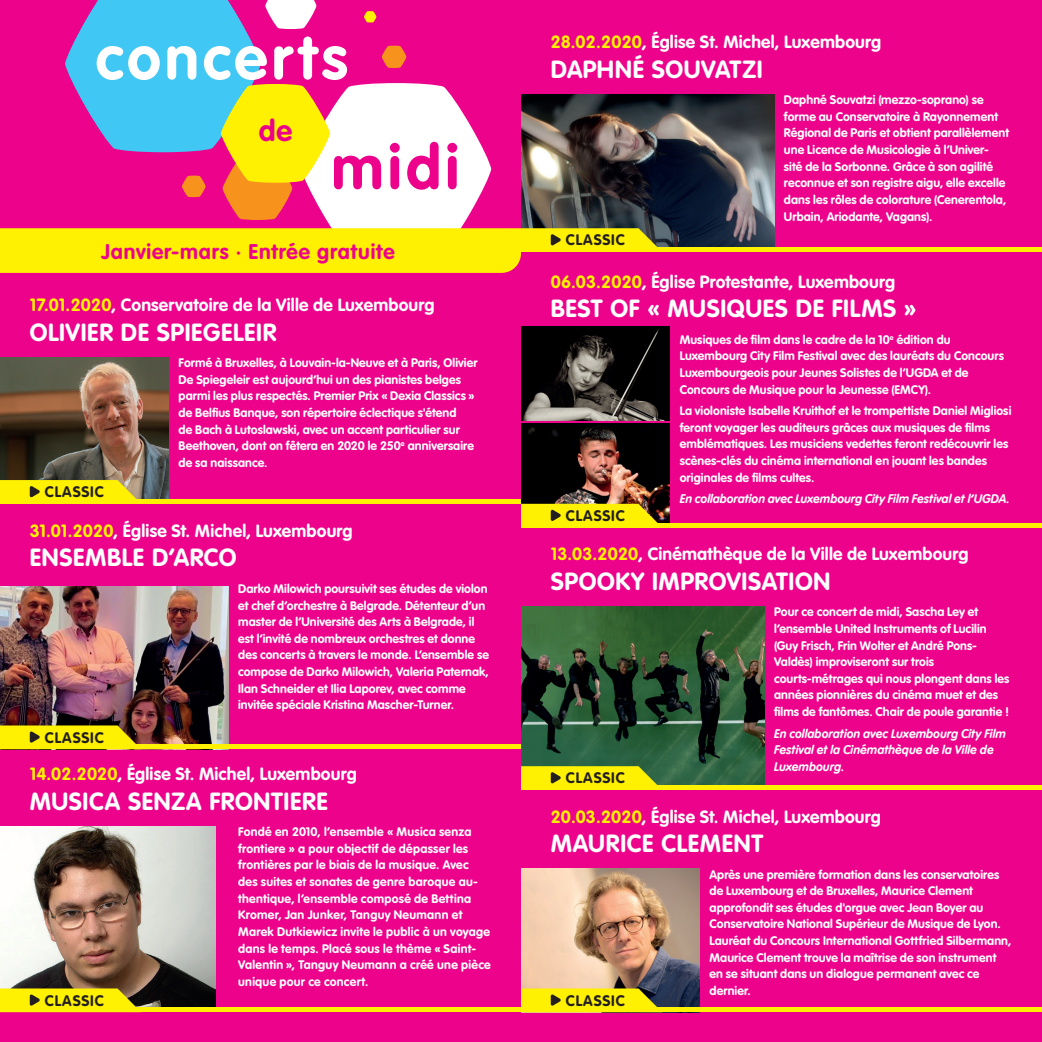
<style>
.page{position:relative;width:1042px;height:1042px;background:#ed028c}
.page>*{position:absolute;margin:0;border:0;box-sizing:border-box;transform-origin:0 0}
.t1{font:700 61.25px "VAG Rounded Std";letter-spacing:.065em;color:#fff}
.t2{font:700 61.25px "VAG Rounded Std";color:#ed028c}
.t3{font:700 29.4px "VAG Rounded Std";color:#ed028c}
.t4{font:700 24.5px "VAG Rounded Std";letter-spacing:.025em;color:#fff}
.t5{font:700 21px "VAG Rounded Std";letter-spacing:.04em;color:#ed028c}
.t6{font:700 17.5px "VAG Rounded Std";letter-spacing:.01em;color:#fff}
.t7{font:700 15.05px "VAG Rounded Std";letter-spacing:.05em;color:#231f20}
.t8{font:700 12.25px/16.6px "VAG Rounded Std";letter-spacing:.01em;color:#fff}
.t9{font:italic 700 12.25px/16.6px "VAG Rounded Next";letter-spacing:.005em;color:#fff}
.s1{color:#fff101}
</style>
<div class="page">
<img style="left:0;top:357px;width:169px;height:142px">
<img style="left:0;top:826px;width:216px;height:181px">
<img style="left:662px;top:94px;width:112px;height:153px">
<img style="left:521px;top:326px;width:149px;height:94px">
<img style="left:521px;top:423px;width:149px;height:99px">
<img style="left:521px;top:606px;width:243px;height:179px">
<img style="left:521px;top:868px;width:178px;height:139px">
<img style="left:0;top:587px;width:228px;height:157px">
<div style="left:0;top:499px;width:521px;height:5px;background:#fff101"></div>
<svg style="left:0;top:480px;width:141px;height:19px"></svg>
<div style="left:0;top:744px;width:521px;height:5px;background:#fff101"></div>
<svg style="left:0;top:725px;width:141px;height:19px"></svg>
<svg style="left:0;top:988px;width:141px;height:19px"></svg>
<div style="left:0;top:1007px;width:521px;height:5px;background:#fff101"></div>
<svg style="left:521px;top:504px;width:141px;height:18px"></svg>
<div style="left:521px;top:522px;width:521px;height:5px;background:#fff101"></div>
<svg style="left:0;top:0;width:662px;height:273px"></svg>
<div style="left:521px;top:247px;width:521px;height:5px;background:#fff101"></div>
<svg style="left:521px;top:766px;width:141px;height:19px"></svg>
<div style="left:521px;top:785px;width:521px;height:5px;background:#fff101"></div>
<svg style="left:521px;top:988px;width:141px;height:19px"></svg>
<div style="left:521px;top:1007px;width:521px;height:5px;background:#fff101"></div>
<h1 class="t1" style="left:95px;top:22px;width:254px">concerts</h1>
<h2 class="t3" style="left:259px;top:113px;width:35px">de</h2>
<h1 class="t2" style="left:331px;top:131px;width:129px">midi</h1>
<h3 class="t5" style="left:101px;top:240px;width:295px">Janvier-mars ∙ Entrée gratuite</h3>
<h3 class="t6" style="left:30px;top:295px;width:406px"><span class="s1">17.01.2020</span>, Conservatoire de la Ville de Luxembourg</h3>
<h3 class="t4" style="left:30px;top:318px;width:248px">OLIVIER DE SPIEGELEIR</h3>
<p class="t8" style="left:179px;top:355px;width:300px">Formé à Bruxelles, à Louvain-la-Neuve et à Paris, Olivier De Spiegeleir est aujourd’hui un des pianistes belges parmi les plus respectés. Premier Prix « Dexia Classics » de Belfius Banque, son répertoire éclectique s'étend<br>de Bach à Lutoslawski, avec un accent particulier sur Beethoven, dont on fêtera en 2020 le 250<sup>e</sup> anniversaire de sa naissance.</p>
<p class="t7" style="left:45px;top:483px;width:60px">CLASSIC</p>
<h3 class="t6" style="left:30px;top:520px;width:324px"><span class="s1">31.01.2020</span>, Église St. Michel, Luxembourg</h3>
<h3 class="t4" style="left:30px;top:543px;width:208px">ENSEMBLE D’ARCO</h3>
<p class="t8" style="left:238px;top:581px;width:252px">Darko Milowich poursuivit ses études de violon et chef d’orchestre à Belgrade. Détenteur d’un master de l’Université des Arts à Belgrade, il est l’invité de nombreux orchestres et donne des concerts à travers le monde. L’ensemble se compose de Darko Milowich, Valeria Paternak, Ilan Schneider et Ilia Laporev, avec comme invitée spéciale Kristina Mascher-Turner.</p>
<p class="t7" style="left:45px;top:728px;width:60px">CLASSIC</p>
<h3 class="t6" style="left:30px;top:763px;width:328px"><span class="s1">14.02.2020</span>, Église St. Michel, Luxembourg</h3>
<h3 class="t4" style="left:30px;top:786px;width:300px">MUSICA SENZA FRONTIERE</h3>
<p class="t8" style="left:238px;top:824px;width:254px">Fondé en 2010, l’ensemble « Musica senza frontiere » a pour objectif de dépasser les frontières par le biais de la musique. Avec des suites et sonates de genre baroque au&shy;thentique, l’ensemble composé de Bettina Kromer, Jan Junker, Tanguy Neumann et Marek Dutkiewicz invite le public à un voyage dans le temps. Placé sous le thème « Saint-Valentin », Tanguy Neumann a créé une pièce unique pour ce concert.</p>
<p class="t7" style="left:45px;top:991px;width:60px">CLASSIC</p>
<h3 class="t6" style="left:551px;top:32px;width:332px"><span class="s1">28.02.2020</span>, Église St. Michel, Luxembourg</h3>
<h3 class="t4" style="left:551px;top:55px;width:213px">DAPHNÉ SOUVATZI</h3>
<p class="t8" style="left:784px;top:92px;width:227px">Daphné Souvatzi (mezzo-soprano) se forme au Conservatoire à Rayonnement Régional de Paris et obtient parallèlement une Licence de Musicologie à l’Univer&shy;sité de la Sorbonne. Grâce à son agilité reconnue et son registre aigu, elle excelle dans les rôles de colorature (Cenerentola, Urbain, Ariodante, Vagans).</p>
<p class="t7" style="left:566px;top:231px;width:60px">CLASSIC</p>
<h3 class="t6" style="left:551px;top:271px;width:346px"><span class="s1">06.03.2020</span>, Église Protestante, Luxembourg</h3>
<h3 class="t4" style="left:551px;top:294px;width:367px">BEST OF « MUSIQUES DE FILMS »</h3>
<p class="t8" style="left:680px;top:331px;width:326px">Musiques de film dans le cadre de la 10<sup>e</sup> édition du Luxembourg City Film Festival avec des lauréats du Concours Luxembourgeois pour Jeunes Solistes de l’UGDA et de Concours de Musique pour la Jeunesse (EMCY).</p>
<p class="t8" style="left:680px;top:403px;width:333px">La violoniste Isabelle Kruithof et le trompettiste Daniel Migliosi feront voyager les auditeurs grâces aux musiques de films emblématiques. Les musiciens vedettes feront redécouvrir les scènes-clés du cinéma international en jouant les bandes originales de films cultes.</p>
<p class="t9" style="left:680px;top:491px;width:331px">En collaboration avec Luxembourg City Film Festival et l’UGDA.</p>
<p class="t7" style="left:566px;top:507px;width:60px">CLASSIC</p>
<h3 class="t6" style="left:551px;top:544px;width:419px"><span class="s1">13.03.2020</span>, Cinémathèque de la Ville de Luxembourg</h3>
<h3 class="t4" style="left:551px;top:567px;width:281px">SPOOKY IMPROVISATION</h3>
<p class="t8" style="left:774px;top:604px;width:237px">Pour ce concert de midi, Sascha Ley et l’ensemble United Instruments of Lucilin (Guy Frisch, Frin Wolter et André Pons-Valdès) improviseront sur trois courts-métrages qui nous plongent dans les années pionnières du cinéma muet et des films de fantômes. Chair de poule garantie !</p>
<p class="t9" style="left:774px;top:725px;width:233px">En collaboration avec Luxembourg City Film<br>Festival et la Cinémathèque de la Ville de<br>Luxembourg.</p>
<h3 class="t6" style="left:551px;top:806px;width:332px"><span class="s1">20.03.2020</span>, Église St. Michel, Luxembourg</h3>
<h3 class="t4" style="left:551px;top:829px;width:214px">MAURICE CLEMENT</h3>
<p class="t8" style="left:709px;top:866px;width:303px">Après une première formation dans les conservatoires de Luxembourg et de Bruxelles, Maurice Clement approfondit ses études d'orgue avec Jean Boyer au Conservatoire National Supérieur de Musique de Lyon.<br>Lauréat du Concours International Gottfried Silbermann, Maurice Clement trouve la maîtrise de son instrument en se situant dans un dialogue permanent avec ce dernier.</p>
<p class="t7" style="left:566px;top:769px;width:60px">CLASSIC</p>
<p class="t7" style="left:566px;top:991px;width:60px">CLASSIC</p>
</div>
